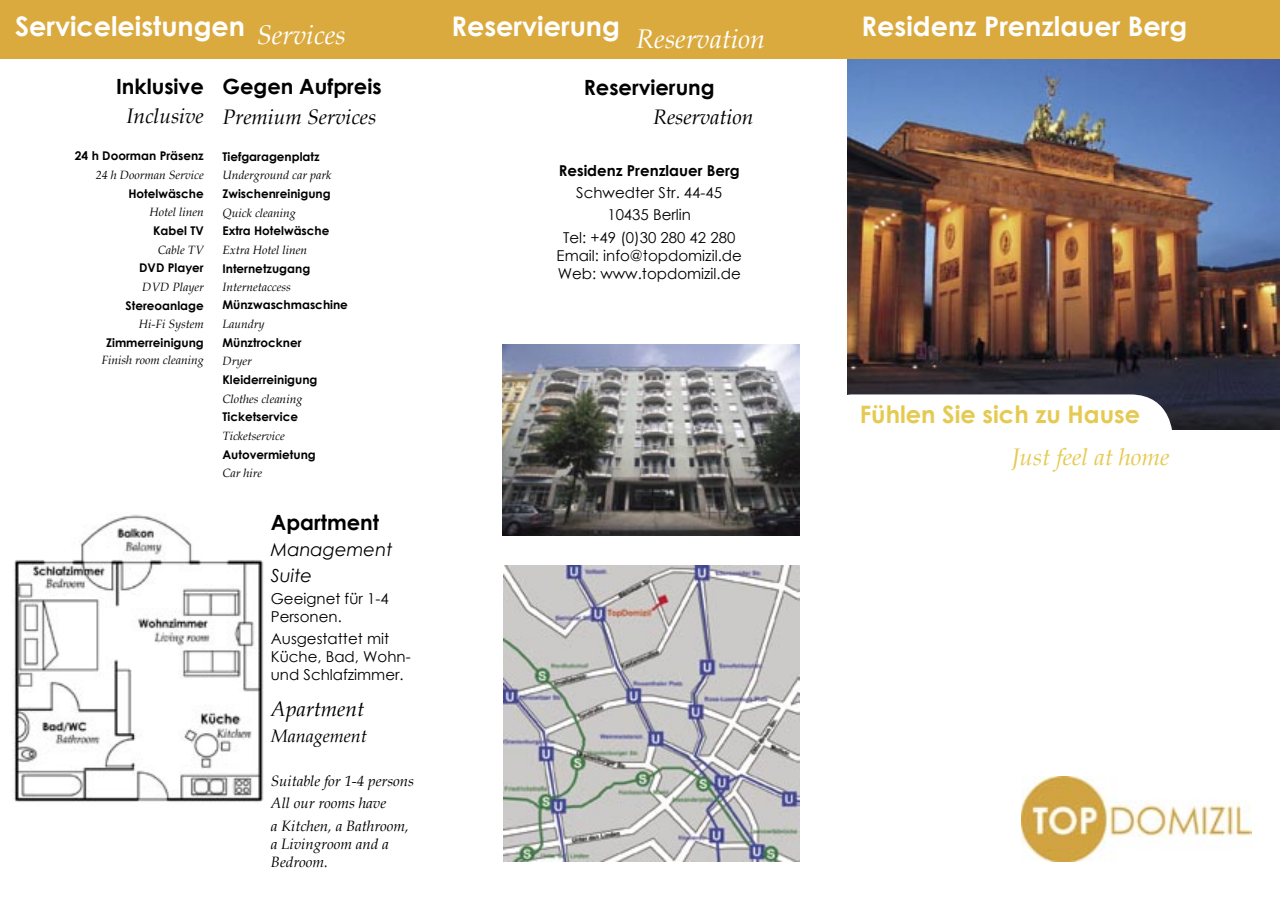
<style>
.page{position:relative;width:1280px;height:910px;background:#fff}
.page>*{position:absolute;margin:0;border:0;box-sizing:border-box;transform-origin:0 0}
.t1{font:700 27px "Century Gothic";color:#fff}
.t2{font:italic 27px "Book Antiqua";color:#fff}
.t3{font:700 24px "Century Gothic";color:#e5ca51}
.t4{font:italic 24px "Book Antiqua";color:#e5ca51}
.t5{font:italic 21px "Book Antiqua";color:#000}
.t6{font:700 21px "Century Gothic";color:#000}
.t7{font:italic 18px "Century Gothic";color:#000}
.t8{font:italic 18px "Book Antiqua";color:#000}
.t9{font:15px/18px "Century Gothic";color:#000}
.t10{font:italic 15px/18px "Book Antiqua";color:#000}
.t11{font:700 15px "Century Gothic";color:#000}
.t12{font:700 12px/18px "Century Gothic";color:#000}
.t13{font:italic 12px/17.4px "Book Antiqua";color:#000;text-align:center}
.s1{font-family:"Century Gothic";font-weight:700;font-style:normal}
.s2{font-family:"Book Antiqua";font-weight:400;font-style:italic}
</style>
<div class="page">
<img style="left:847px;top:59px;width:432px;height:370px">
<div style="left:0;top:0;width:1280px;height:59px;background:#dbaa3f"></div>
<svg style="left:847px;top:394px;width:326px;height:36px"></svg>
<img style="left:1021px;top:776px;width:231px;height:85px">
<img style="left:502px;top:345px;width:298px;height:190px">
<img style="left:13px;top:515px;width:251px;height:287px">
<img style="left:503px;top:566px;width:296px;height:296px">
<p class="t1" style="left:15px;top:6px;width:232px">Serviceleistungen</p>
<p class="t2" style="left:257px;top:16px;width:91px">Services</p>
<p class="t6" style="left:116px;top:70px;width:89px">Inklusive</p>
<p class="t5" style="left:126px;top:101px;width:79px">Inclusive</p>
<p class="t12" style="left:75px;top:146px;width:130px">24 h Doorman Präsenz</p>
<p class="t13" style="left:96px;top:166px;width:109px">24 h Doorman Service</p>
<p class="t12" style="left:128px;top:184px;width:77px">Hotelwäsche</p>
<p class="t13" style="left:149px;top:203px;width:56px">Hotel linen</p>
<p class="t12" style="left:153px;top:221px;width:52px">Kabel TV</p>
<p class="t13" style="left:158px;top:240px;width:47px">Cable TV</p>
<p class="t12" style="left:139px;top:258px;width:66px">DVD Player</p>
<p class="t13" style="left:142px;top:278px;width:63px">DVD Player</p>
<p class="t12" style="left:126px;top:296px;width:80px">Stereoanlage</p>
<p class="t13" style="left:139px;top:315px;width:67px">Hi-Fi System</p>
<p class="t13" style="left:102px;top:334px;width:104px"><span class="s1">Zimmerreinigung<br></span>Finish room cleaning</p>
<p class="t6" style="left:222px;top:70px;width:161px">Gegen Aufpreis</p>
<p class="t5" style="left:222px;top:102px;width:155px">Premium Services</p>
<p class="t12" style="left:222px;top:147px;width:99px">Tiefgaragenplatz</p>
<p class="t13" style="left:222px;top:166px;width:110px">Underground car park</p>
<p class="t12" style="left:222px;top:184px;width:110px">Zwischenreinigung</p>
<p class="t13" style="left:222px;top:204px;width:75px">Quick cleaning</p>
<p class="t12" style="left:222px;top:222px;width:109px">Extra Hotelwäsche</p>
<p class="t13" style="left:222px;top:241px;width:86px">Extra Hotel linen</p>
<p class="t12" style="left:222px;top:259px;width:89px">Internetzugang<br><span class="s2">Internetaccess</span></p>
<p class="t12" style="left:222px;top:295px;width:127px">Münzwaschmaschine</p>
<p class="t13" style="left:222px;top:315px;width:44px">Laundry</p>
<p class="t12" style="left:222px;top:333px;width:81px">Münztrockner</p>
<p class="t13" style="left:222px;top:352px;width:31px">Dryer</p>
<p class="t12" style="left:222px;top:370px;width:97px">Kleiderreinigung</p>
<p class="t13" style="left:222px;top:390px;width:81px">Clothes cleaning</p>
<p class="t12" style="left:222px;top:407px;width:77px">Ticketservice</p>
<p class="t13" style="left:222px;top:427px;width:64px">Ticketservice</p>
<p class="t12" style="left:222px;top:445px;width:95px">Autovermietung</p>
<p class="t13" style="left:222px;top:464px;width:41px">Car hire</p>
<p class="t6" style="left:271px;top:506px;width:110px">Apartment</p>
<p class="t7" style="left:271px;top:537px;width:123px">Management</p>
<p class="t7" style="left:271px;top:563px;width:43px">Suite</p>
<p class="t9" style="left:271px;top:589px;width:119px">Geeignet für 1-4<br>Personen.</p>
<p class="t9" style="left:271px;top:629px;width:141px">Ausgestattet mit<br>Küche, Bad, Wohn&shy;und Schlafzimmer.</p>
<p class="t5" style="left:271px;top:694px;width:95px">Apartment</p>
<p class="t8" style="left:271px;top:723px;width:97px">Management</p>
<p class="t10" style="left:271px;top:772px;width:145px">Suitable for 1-4 persons</p>
<p class="t10" style="left:271px;top:794px;width:117px">All our rooms have</p>
<p class="t10" style="left:271px;top:816px;width:140px">a Kitchen, a Bathroom, a Livingroom and a<br>Bedroom.</p>
<p class="t1" style="left:451px;top:6px;width:170px">Reservierung</p>
<p class="t1" style="left:862px;top:6px;width:327px">Residenz Prenzlauer Berg</p>
<p class="t2" style="left:636px;top:20px;width:131px">Reservation</p>
<p class="t6" style="left:584px;top:71px;width:133px">Reservierung</p>
<p class="t5" style="left:653px;top:102px;width:102px">Reservation</p>
<p class="t11" style="left:559px;top:159px;width:182px">Residenz Prenzlauer Berg</p>
<p class="t9" style="left:576px;top:183px;width:147px">Schwedter Str. 44-45</p>
<p class="t9" style="left:607px;top:206px;width:85px">10435 Berlin</p>
<p class="t9" style="left:557px;top:228px;width:187px;text-align:center">Tel: +49 (0)30 280 42 280<br>Email: info@topdomizil.de<br>Web: www.topdomizil.de</p>
<p class="t3" style="left:860px;top:396px;width:282px">Fühlen Sie sich zu Hause</p>
<p class="t4" style="left:1011px;top:440px;width:159px">Just feel at home</p>
</div>
